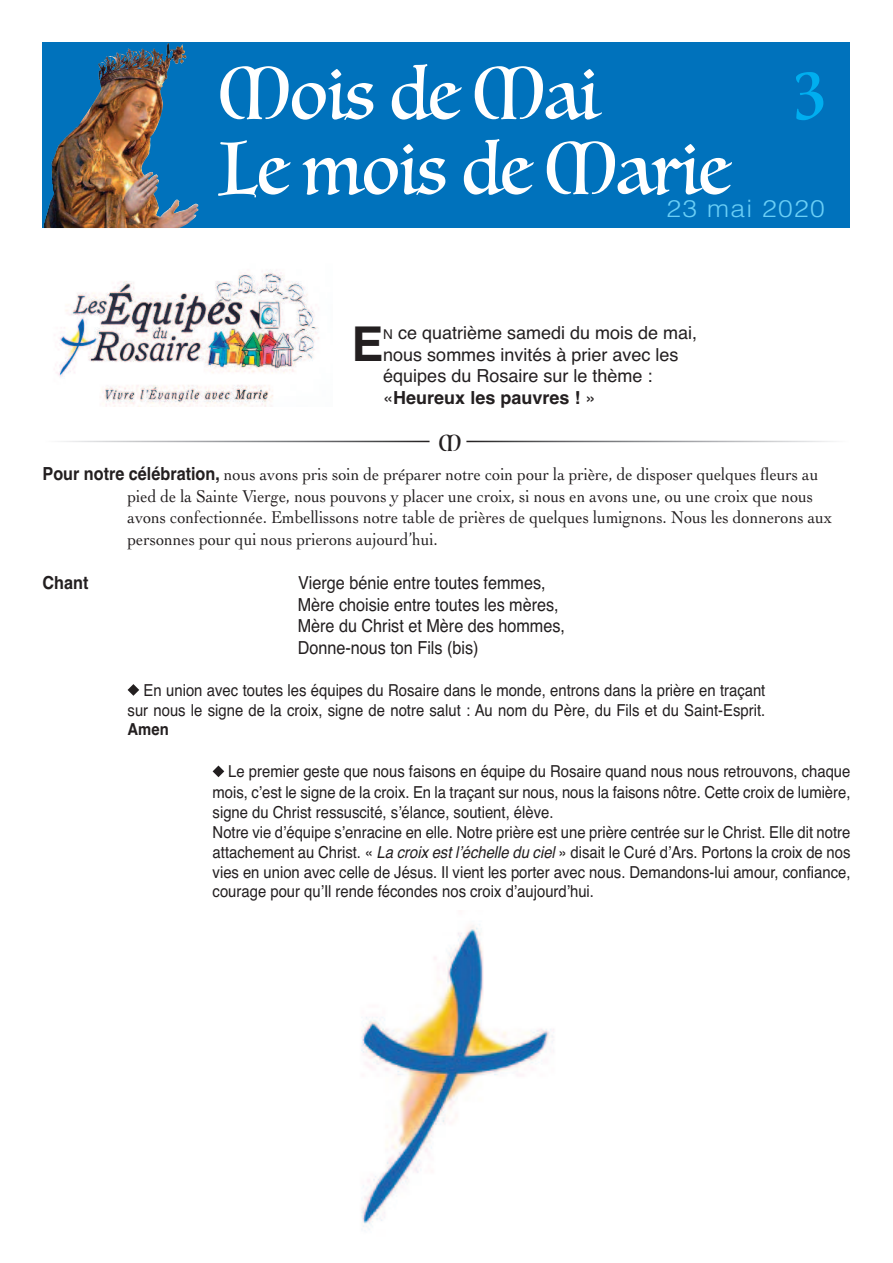
<style>
.page{position:relative;width:893px;height:1263px;background:#fff}
.page>*{position:absolute;margin:0;border:0;box-sizing:border-box;transform-origin:0 0}
.t1{font:72px "Luminari";color:#fff;scale:.9 1}
.t2{font:72px "Luminari";color:#00aeef;scale:.9 1}
.t3{font:700 48px "Helvetica";color:#231f20}
.t4{font:300 24px "Helvetica";letter-spacing:.05em;color:#6bcff6;scale:1.1 1}
.t5{font:22.5px "Luminari";color:#231f20;scale:.9 1}
.t6{font:18px/21.6px "Cochin";color:#231f20;scale:.9 1}
.t7{font:18px/21.6px "Helvetica";color:#231f20;scale:.9 1}
.t8{font:18px/21.6px "Helvetica";color:#231f20}
.t9{font:700 18px "Helvetica";color:#231f20;scale:.9 1}
.t10{font:16.5px/20.1px "Helvetica";color:#231f20;text-align:right;scale:.9 1}
.t11{font:700 16.5px "Helvetica";color:#231f20;scale:.9 1}
.s1{font-size:13.5px}
.s2{font-weight:700}
.s3{font-family:"Helvetica";font-weight:700}
.s4{font-style:italic}
</style>
<div class="page">
<div style="left:43px;top:43px;width:807px;height:185px;background:#0072bc"></div>
<img style="left:44px;top:55px;width:145px;height:170px">
<img style="left:55px;top:270px;width:264px;height:137px">
<svg style="left:128px;top:684px;width:11px;height:12px"></svg>
<svg style="left:213px;top:765px;width:11px;height:12px"></svg>
<img style="left:361px;top:924px;width:193px;height:306px">
<h1 class="t1" style="left:219px;top:33px;width:423px">Mois de Mai</h1>
<h1 class="t2" style="left:792px;top:33px;width:38px">3</h1>
<h1 class="t1" style="left:219px;top:108px;width:568px">Le mois de Marie</h1>
<h3 class="t4" style="left:666px;top:188px;width:146px">23 mai 2020</h3>
<h2 class="t3" style="left:351px;top:316px;width:33px">E</h2>
<p class="t8" style="left:383px;top:322px;width:315px"><span class="s1">N</span> ce quatrième samedi du mois de mai, nous sommes invités à prier avec les équipes du Rosaire sur le thème : «<span class="s2">Heureux les pauvres !</span> »</p>
<h3 class="t5" style="left:439px;top:424px;width:26px">M</h3>
<p class="t6" style="left:128px;top:463px;width:785px;text-indent:-85px"><span class="s3">Pour notre célébration,</span> nous avons pris soin de préparer notre coin pour la prière, de disposer quelques fleurs au pied de la Sainte Vierge, nous pouvons y placer une croix, si nous en avons une, ou une croix que nous avons confectionnée. Embellissons notre table de prières de quelques lumignons. Nous les donnerons aux personnes pour qui nous prierons aujourd’hui.</p>
<p class="t9" style="left:43px;top:572px;width:52px">Chant</p>
<p class="t7" style="left:298px;top:572px;width:299px">Vierge bénie entre toutes femmes,<br>Mère choisie entre toutes les mères,<br>Mère du Christ et Mère des hommes,<br>Donne-nous ton Fils (bis)</p>
<p class="t10" style="left:128px;top:680px;width:710px">En union avec toutes les équipes du Rosaire dans le monde, entrons dans la prière en traçant sur nous le signe de la croix, signe de notre salut : Au nom du Père, du Fils et du Saint-Esprit.</p>
<p class="t11" style="left:128px;top:720px;width:47px">Amen</p>
<p class="t10" style="left:213px;top:761px;width:710px;text-align:left;text-indent:16px">Le premier geste que nous faisons en équipe du Rosaire quand nous nous retrouvons, chaque mois, c’est le signe de la croix. En la traçant sur nous, nous la faisons nôtre. Cette croix de lumière, signe du Christ ressuscité, s’élance, soutient, élève.<br>Notre vie d’équipe s’enracine en elle. Notre prière est une prière centrée sur le Christ. Elle dit notre attachement au Christ. « <span class="s4">La croix est l’échelle du ciel</span> » disait le Curé d’Ars. Portons la croix de nos vies en union avec celle de Jésus. Il vient les porter avec nous. Demandons-lui amour, confiance, courage pour qu’Il rende fécondes nos croix d’aujourd’hui.</p>
</div>
